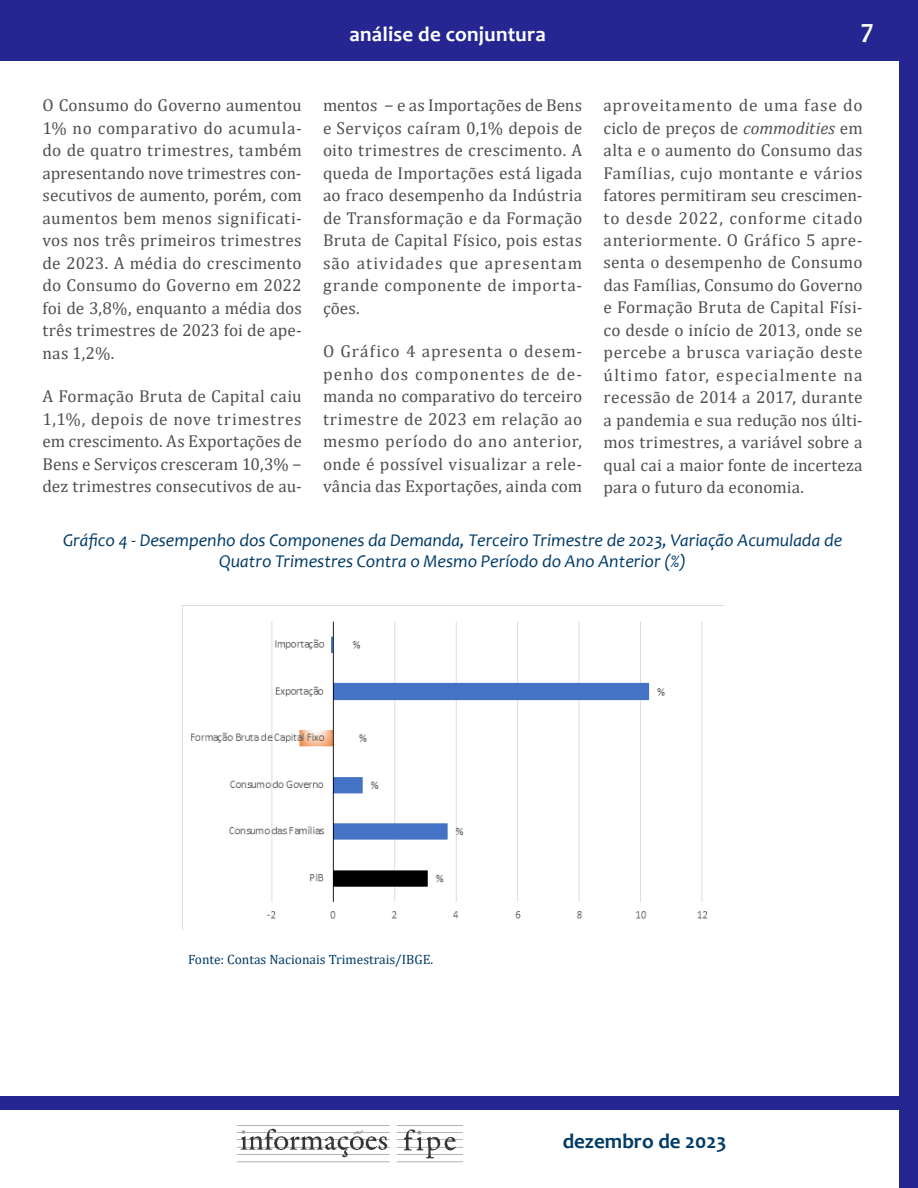
<style>
.page{position:relative;width:918px;height:1188px;background:#fff}
.page>*{position:absolute;margin:0;border:0;box-sizing:border-box;transform-origin:0 0}
.t1{font:700 27px "Candara";color:#fff}
.t2{font:700 21px "Candara";letter-spacing:.01em;color:#fff}
.t3{font:700 21px "Candara";color:#003b68}
.t4{font:italic 18px/21.6px "Candara";color:#003b68;text-align:center}
.t5{font:17.25px/22.5px "Cambria";letter-spacing:.01em;color:#4e4f50;text-align:justify}
.t6{font:13.5px "Cambria";color:#003b68}
.s1{font-style:italic}
</style>
<div class="page">
<div style="left:899px;top:0;width:19px;height:1188px;background:#262693"></div>
<div style="left:0;top:0;width:918px;height:61px;background:#262693"></div>
<img style="left:238px;top:1128px;width:225px;height:35px">
<div style="left:0;top:1097px;width:918px;height:13px;background:#262693"></div>
<img style="left:183px;top:605px;width:540px;height:314px">
<p class="t2" style="left:350px;top:21px;width:198px">análise de conjuntura</p>
<h1 class="t1" style="left:861px;top:12px;width:14px">7</h1>
<p class="t5" style="left:323px;top:94px;width:261px">mentos − e as Importações de Bens e Serviços caíram 0,1% depois de oito trimestres de crescimento. A queda de Importações está ligada ao fraco desempenho da Indústria de Transformação e da Formação Bruta de Capital Físico, pois estas são atividades que apresentam grande componente de importa&shy;ções.</p>
<p class="t5" style="left:323px;top:340px;width:261px">O Gráfico 4 apresenta o desem&shy;penho dos componentes de de&shy;manda no comparativo do terceiro trimestre de 2023 em relação ao mesmo período do ano anterior, onde é possível visualizar a rele&shy;vância das Exportações, ainda com</p>
<p class="t5" style="left:603px;top:94px;width:261px">aproveitamento de uma fase do ciclo de preços de <span class="s1">commodities</span> em alta e o aumento do Consumo das Famílias, cujo montante e vários fatores permitiram seu crescimen&shy;to desde 2022, conforme citado anteriormente. O Gráfico 5 apre&shy;senta o desempenho de Consumo das Famílias, Consumo do Governo e Formação Bruta de Capital Físi&shy;co desde o início de 2013, onde se percebe a brusca variação deste último fator, especialmente na recessão de 2014 a 2017, durante a pandemia e sua redução nos últi&shy;mos trimestres, a variável sobre a qual cai a maior fonte de incerteza para o futuro da economia.</p>
<p class="t4" style="left:63px;top:529px;width:781px">Gráfico 4 - Desempenho dos Componenes da Demanda, Terceiro Trimestre de 2023, Variação Acumulada de<br>Quatro Trimestres Contra o Mesmo Período do Ano Anterior (%)</p>
<p class="t5" style="left:43px;top:94px;width:261px">O Consumo do Governo aumentou 1% no comparativo do acumula&shy;do de quatro trimestres, também apresentando nove trimestres con&shy;secutivos de aumento, porém, com aumentos bem menos significati&shy;vos nos três primeiros trimestres de 2023. A média do crescimento do Consumo do Governo em 2022 foi de 3,8%, enquanto a média dos três trimestres de 2023 foi de ape&shy;nas 1,2%.</p>
<p class="t5" style="left:43px;top:385px;width:261px">A Formação Bruta de Capital caiu 1,1%, depois de nove trimestres em crescimento. As Exportações de Bens e Serviços cresceram 10,3% − dez trimestres consecutivos de au-</p>
<p class="t6" style="left:188px;top:951px;width:247px">Fonte: Contas Nacionais Trimestrais/IBGE.</p>
<p class="t3" style="left:563px;top:1128px;width:165px">dezembro de 2023</p>
</div>
